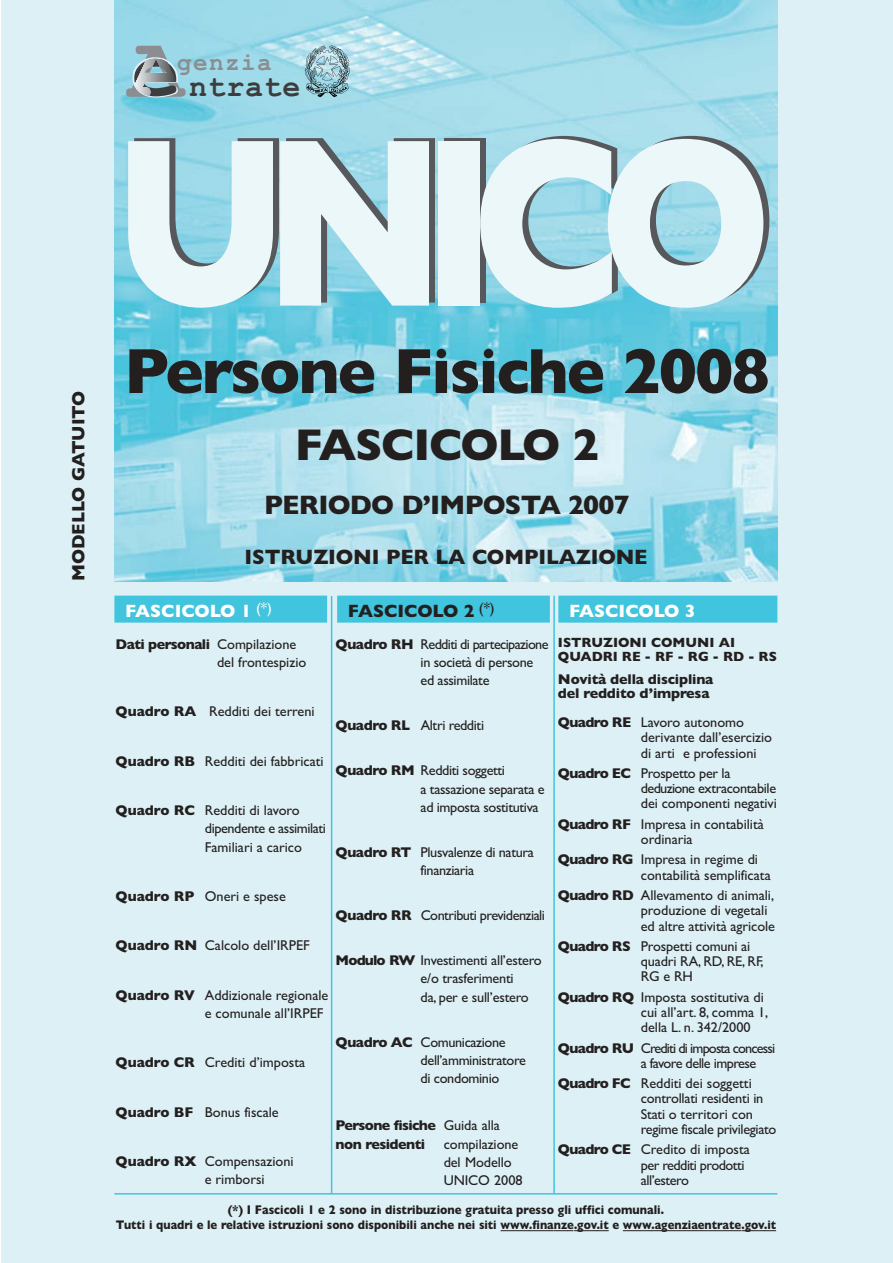
<style>
.page{position:relative;width:893px;height:1263px;background:#fff}
.page>*{position:absolute;margin:0;border:0;box-sizing:border-box;transform-origin:0 0}
.t1{font:700 243px "Gill Sans";letter-spacing:-.125em;color:#ecf7f9;scale:.83 1}
.t2{font:700 64.5px "Gill Sans";letter-spacing:-.03em;color:#231f1f}
.t3{font:700 45px "Gill Sans";letter-spacing:-.03em;color:#231f1f}
.t4{font:700 30px "Courier New";letter-spacing:.025em;color:#3e3d3e}
.t5{font:700 27px "Gill Sans";letter-spacing:-.03em;color:#231f1f}
.t6{font:700 24.3px "Courier New";letter-spacing:.06em;color:#8b8d90}
.t7{font:700 21px "Gill Sans";letter-spacing:-.005em;color:#231f1f}
.t8{font:700 18px "Gill Sans";color:#231f1f}
.t9{font:700 18px "Gill Sans";color:#fff}
.t10{font:14.25px/18.3px "Gill Sans";letter-spacing:-.01em;color:#231f1f}
.t11{font:14.25px/15.3px "Gill Sans";letter-spacing:-.035em;color:#231f1f}
.t12{font:14.25px/15.3px "Gill Sans";letter-spacing:-.06em;color:#231f1f}
.t13{font:700 14.25px/14px "Gill Sans";letter-spacing:-.01em;color:#231f1f}
.t14{font:700 14.25px/18.3px "Gill Sans";letter-spacing:-.04em;color:#231f1f}
.t15{font:700 13.5px/14.1px "Gill Sans";color:#231f1f}
.t16{font:700 12.75px "Gill Sans";color:#231f1f;scale:.9 1}
.t17{font:700 12.6px "Gill Sans";color:#231f1f;scale:.9 1}
.s1{font-weight:700}
.s2{font-weight:400}
</style>
<div class="page">
<div style="left:1px;top:0;width:891px;height:1263px;background:#dcf0f5"></div>
<img style="left:114px;top:0;width:663px;height:581px">
<svg style="left:126px;top:46px;width:60px;height:51px;background:#96c1cd"></svg>
<hr style="left:135px;top:59px;width:1px;height:37px;background:#f2f3f3">
<hr style="left:136px;top:59px;width:1px;height:37px;background:#eeefef">
<hr style="left:137px;top:59px;width:1px;height:37px;background:#eaebec">
<hr style="left:138px;top:59px;width:1px;height:37px;background:#e6e6e7">
<hr style="left:139px;top:59px;width:1px;height:37px;background:#e0e2e4">
<hr style="left:140px;top:59px;width:1px;height:37px;background:#dcddde">
<hr style="left:141px;top:59px;width:1px;height:37px;background:#d8d8db">
<hr style="left:142px;top:59px;width:1px;height:37px;background:#d4d5d7">
<hr style="left:143px;top:59px;width:1px;height:37px;background:#cfd0d2">
<hr style="left:144px;top:59px;width:1px;height:37px;background:#cbccce">
<hr style="left:145px;top:59px;width:1px;height:37px;background:#c7c8ca">
<hr style="left:146px;top:59px;width:1px;height:37px;background:#c1c3c5">
<hr style="left:147px;top:59px;width:1px;height:37px;background:#bdbec1">
<hr style="left:148px;top:59px;width:1px;height:37px;background:#b9bbbd">
<hr style="left:149px;top:59px;width:1px;height:37px;background:#b4b6b9">
<hr style="left:150px;top:59px;width:1px;height:37px;background:#afb2b4">
<hr style="left:151px;top:59px;width:1px;height:37px;background:#acadb1">
<hr style="left:152px;top:59px;width:1px;height:37px;background:#a7a9ac">
<hr style="left:153px;top:59px;width:1px;height:37px;background:#a3a4a7">
<hr style="left:154px;top:59px;width:1px;height:37px;background:#9fa2a3">
<hr style="left:155px;top:59px;width:1px;height:37px;background:#9b9e9f">
<hr style="left:156px;top:59px;width:1px;height:37px;background:#979a9b">
<hr style="left:157px;top:59px;width:1px;height:37px;background:#949599">
<hr style="left:158px;top:59px;width:1px;height:37px;background:#8f9194">
<hr style="left:159px;top:59px;width:1px;height:37px;background:#8b8d90">
<hr style="left:160px;top:59px;width:1px;height:37px;background:#87898c">
<hr style="left:161px;top:59px;width:1px;height:37px;background:#848688">
<hr style="left:162px;top:59px;width:1px;height:37px;background:#7f8184">
<hr style="left:163px;top:59px;width:1px;height:37px;background:#7c7d80">
<hr style="left:164px;top:59px;width:1px;height:37px;background:#78797c">
<hr style="left:165px;top:59px;width:1px;height:37px;background:#737578">
<hr style="left:166px;top:59px;width:1px;height:37px;background:#6f7173">
<hr style="left:167px;top:59px;width:1px;height:37px;background:#6b6d6f">
<hr style="left:168px;top:59px;width:1px;height:37px;background:#67686a">
<hr style="left:169px;top:59px;width:1px;height:37px;background:#636466">
<hr style="left:170px;top:59px;width:1px;height:37px;background:#5f6062">
<hr style="left:171px;top:59px;width:1px;height:37px;background:#595b5d">
<hr style="left:172px;top:59px;width:1px;height:37px;background:#555658">
<hr style="left:173px;top:59px;width:1px;height:37px;background:#515153">
<hr style="left:174px;top:59px;width:1px;height:37px;background:#4c4c4e">
<hr style="left:175px;top:59px;width:1px;height:37px;background:#464648">
<hr style="left:176px;top:59px;width:1px;height:37px;background:#444446">
<svg style="left:305px;top:45px;width:45px;height:52px;background:#8db1bb"></svg>
<hr style="left:331px;top:596px;width:1px;height:598px;background:#41c4dd">
<hr style="left:553px;top:596px;width:2px;height:598px;background:#41c4dd">
<svg style="left:500px;top:1230px;width:108px;height:1px"></svg>
<svg style="left:623px;top:1230px;width:38px;height:1px"></svg>
<hr style="left:661px;top:1230px;width:61px;height:1px;background:#231f1f">
<svg style="left:722px;top:1230px;width:54px;height:1px"></svg>
<div style="left:114px;top:596px;width:213px;height:27px;background:#41c4dd"></div>
<div style="left:337px;top:596px;width:213px;height:27px;background:#41c4dd"></div>
<div style="left:558px;top:596px;width:219px;height:27px;background:#41c4dd"></div>
<hr style="left:114px;top:1193px;width:663px;height:2px;background:#41c4dd">
<p class="t8" style="left:72px;top:581px;width:192px;rotate:-90deg">MODELLO GATUITO</p>
<h3 class="t6" style="left:177px;top:55px;width:96px">genzia</h3>
<h3 class="t4" style="left:189px;top:77px;width:113px">ntrate</h3>
<h1 class="t1" style="left:113px;top:140px;width:795px">UNICO</h1>
<h2 class="t2" style="left:124px;top:349px;width:647px">Persone Fisiche 2008</h2>
<h3 class="t3" style="left:295px;top:430px;width:306px">FASCICOLO 2</h3>
<h3 class="t5" style="left:264px;top:496px;width:367px">PERIODO D’IMPOSTA 2007</h3>
<h3 class="t7" style="left:244px;top:550px;width:404px">ISTRUZIONI PER LA COMPILAZIONE</h3>
<p class="t9" style="left:125px;top:605px;width:148px">FASCICOLO 1 <sup>(*)</sup></p>
<p class="t8" style="left:348px;top:605px;width:148px">FASCICOLO 2 <sup>(*)</sup></p>
<p class="t9" style="left:569px;top:605px;width:128px">FASCICOLO 3</p>
<p class="t10" style="left:217px;top:636px;width:91px;text-indent:-101px"><span class="s1">Dati personali</span> Compilazione del frontespizio</p>
<p class="t10" style="left:115px;top:704px;width:200px"><span class="s1">Quadro RA</span> Redditi dei terreni</p>
<p class="t10" style="left:115px;top:753px;width:210px"><span class="s1">Quadro RB</span> Redditi dei fabbricati</p>
<p class="t10" style="left:205px;top:803px;width:122px;text-indent:-89px"><span class="s1">Quadro RC</span> Redditi di lavoro dipendente e assimilati<br>Familiari a carico</p>
<p class="t10" style="left:115px;top:889px;width:172px"><span class="s1">Quadro RP</span> Oneri e spese</p>
<p class="t10" style="left:115px;top:938px;width:196px"><span class="s1">Quadro RN</span> Calcolo dell’IRPEF</p>
<p class="t10" style="left:205px;top:987px;width:125px;text-indent:-89px"><span class="s1">Quadro RV</span> Addizionale regionale e comunale all’IRPEF</p>
<p class="t10" style="left:115px;top:1055px;width:191px"><span class="s1">Quadro CR</span> Crediti d’imposta</p>
<p class="t10" style="left:115px;top:1104px;width:165px"><span class="s1">Quadro BF</span> Bonus fiscale</p>
<p class="t10" style="left:205px;top:1154px;width:90px;text-indent:-89px"><span class="s1">Quadro RX</span> Compensazioni e rimborsi</p>
<p class="t15" style="left:558px;top:637px;width:220px">ISTRUZIONI COMUNI AI<br>QUADRI RE - RF - RG - RD - RS</p>
<p class="t13" style="left:558px;top:674px;width:157px">Novità della disciplina del reddito d’impresa</p>
<p class="t10" style="left:640px;top:716px;width:133px;line-height:15.3px;text-indent:-83px"><span class="s1">Quadro RE</span> Lavoro autonomo derivante dall’esercizio di arti e professioni</p>
<p class="t10" style="left:640px;top:767px;width:137px;line-height:15.3px;text-indent:-83px"><span class="s1">Quadro EC</span> Prospetto per la deduzione extracontabile dei componenti negativi</p>
<p class="t10" style="left:640px;top:818px;width:124px;line-height:15.3px;text-indent:-83px"><span class="s1">Quadro RF</span> Impresa in contabilità ordinaria</p>
<p class="t10" style="left:640px;top:854px;width:131px;line-height:15.3px;text-indent:-83px"><span class="s1">Quadro RG</span> Impresa in regime di contabilità semplificata</p>
<p class="t10" style="left:640px;top:889px;width:136px;line-height:15.3px;text-indent:-83px"><span class="s1">Quadro RD</span> Allevamento di animali, produzione di vegetali ed altre attività agricole</p>
<p class="t10" style="left:640px;top:940px;width:124px;line-height:15.3px;text-indent:-83px"><span class="s1">Quadro RS</span> Prospetti comuni ai quadri RA, RD, RE, RF,<br>RG e RH</p>
<p class="t10" style="left:640px;top:991px;width:129px;line-height:15.3px;text-indent:-83px"><span class="s1">Quadro RQ</span> Imposta sostitutiva di cui all’art. 8, comma 1, della L. n. 342/2000</p>
<p class="t12" style="left:640px;top:1042px;width:136px;text-indent:-83px"><span class="s1">Quadro RU</span> Crediti di imposta concessi a favore delle imprese</p>
<p class="t10" style="left:640px;top:1077px;width:137px;line-height:15.3px;text-indent:-83px"><span class="s1">Quadro FC</span> Redditi dei soggetti controllati residenti in<br>Stati o territori con regime fiscale privilegiato</p>
<p class="t11" style="left:640px;top:1143px;width:111px;text-indent:-83px"><span class="s1">Quadro CE</span> Credito di imposta per redditi prodotti all’estero</p>
<p class="t10" style="left:420px;top:636px;width:129px;text-indent:-85px"><span class="s1">Quadro RH</span> Redditi di partecipazione in società di persone ed assimilate</p>
<p class="t10" style="left:335px;top:718px;width:150px"><span class="s1">Quadro RL</span> Altri redditi</p>
<p class="t10" style="left:420px;top:763px;width:125px;text-indent:-85px"><span class="s1">Quadro RM</span> Redditi soggetti<br>a tassazione separata e ad imposta sostitutiva</p>
<p class="t10" style="left:420px;top:845px;width:115px;text-indent:-85px"><span class="s1">Quadro RT</span> Plusvalenze di natura finanziaria</p>
<p class="t11" style="left:335px;top:909px;width:211px"><span class="s1">Quadro RR</span> Contributi previdenziali</p>
<p class="t10" style="left:420px;top:953px;width:123px;text-indent:-85px"><span class="s1">Modulo RW</span> Investimenti all’estero e/o trasferimenti<br>da, per e sull’estero</p>
<p class="t10" style="left:420px;top:1034px;width:107px;text-indent:-85px"><span class="s1">Quadro AC</span> Comunicazione dell’amministratore di condominio</p>
<p class="t14" style="left:335px;top:1118px;width:166px">Persone fisiche <span class="s2">Guida alla </span>non residenti</p>
<p class="t10" style="left:443px;top:1136px;width:80px">compilazione del Modello<br>UNICO 2008</p>
<p class="t16" style="left:228px;top:1205px;width:486px">(*) I Fascicoli 1 e 2 sono in distribuzione gratuita presso gli uffici comunali.</p>
<p class="t17" style="left:116px;top:1221px;width:735px">Tutti i quadri e le relative istruzioni sono disponibili anche nei siti www.finanze.gov.it e www.agenziaentrate.gov.it</p>
</div>
